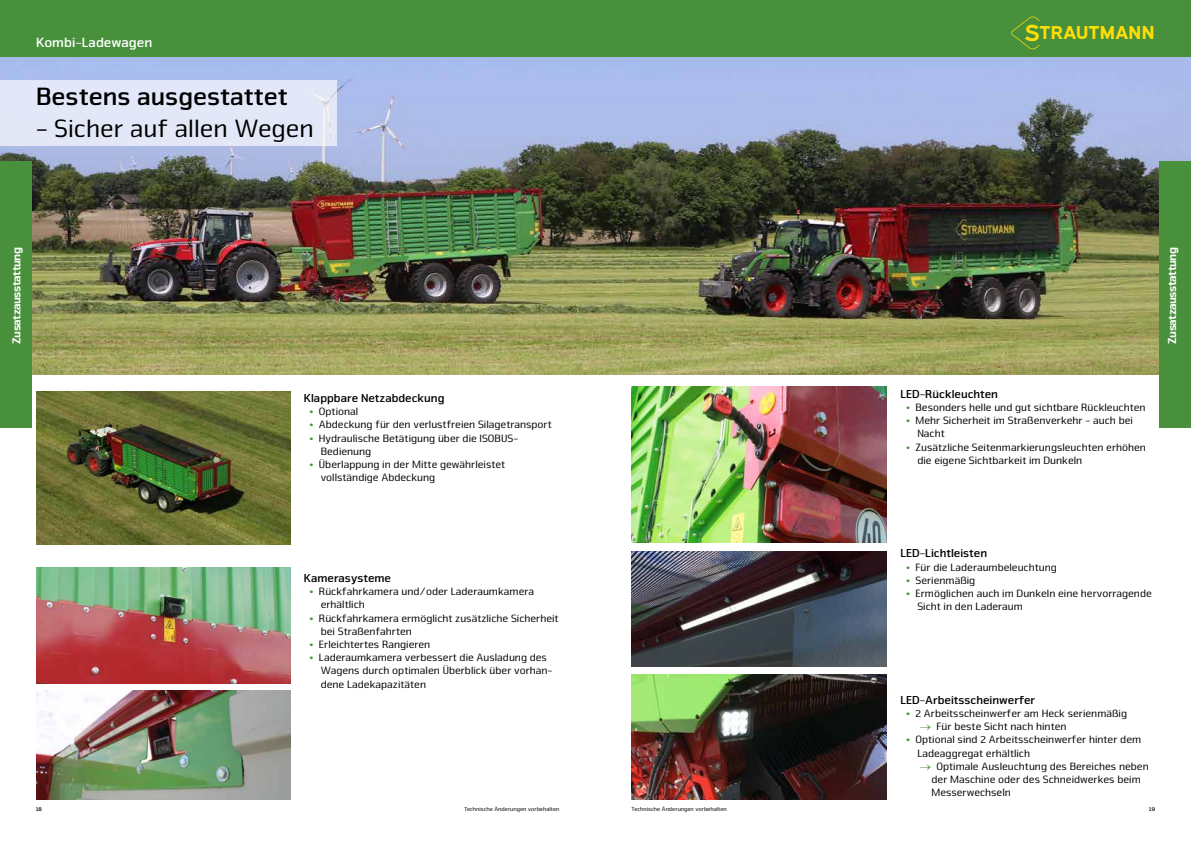
<style>
.page{position:relative;width:1191px;height:842px;background:#fff}
.page>*{position:absolute;margin:0;border:0;box-sizing:border-box;transform-origin:0 0}
.t1{font:26px "Nuri Pro";color:#000}
.t2{font:700 26px "Nuri Pro";color:#000}
.t3{font:700 18.7px "Expressway Rg";color:#ffdd06}
.t4{font:700 14px "Nuri Pro";color:#fff}
.t5{font:700 12px "Nuri Pro";color:#000}
.t6{font:900 12px "Nuri Pro";letter-spacing:-.05em;color:#fff}
.t7{font:11px/13.2px "Nuri Pro";color:#000}
.t8{font:6px "Nuri Pro";color:#000}
.t9{font:700 6px "Nuri Pro";color:#000}
.s1{font-size:23.4px}
.s2{font-weight:700;color:#48903c}
.s3{color:#48903c}
</style>
<div class="page">
<div style="left:0;top:0;width:1191px;height:57px;background:#48903c"></div>
<svg style="left:1011px;top:16px;width:28px;height:33px"></svg>
<img style="left:0;top:57px;width:1191px;height:317px">
<div style="left:0;top:80px;width:336px;height:66px;background:#e2e8f7"></div>
<img style="left:36px;top:391px;width:255px;height:153px">
<img style="left:36px;top:690px;width:255px;height:109px">
<img style="left:36px;top:567px;width:255px;height:116px">
<div style="left:0;top:162px;width:31px;height:266px;background:#48903c"></div>
<img style="left:631px;top:387px;width:255px;height:156px">
<img style="left:631px;top:551px;width:255px;height:115px">
<img style="left:631px;top:675px;width:255px;height:124px">
<div style="left:1159px;top:162px;width:32px;height:266px;background:#48903c"></div>
<p class="t4" style="left:36px;top:34px;width:118px">Kombi-Ladewagen</p>
<h1 class="t2" style="left:36px;top:81px;width:253px">Bestens ausgestattet</h1>
<h1 class="t1" style="left:36px;top:113px;width:279px">- Sicher auf allen Wegen</h1>
<h2 class="t3" style="left:1024px;top:18px;width:132px"><span class="s1">S</span>TRAUTMANN</h2>
<p class="t6" style="left:9px;top:344px;width:98px;rotate:-90deg">Zusatzausstattung</p>
<p class="t5" style="left:304px;top:391px;width:142px">Klappbare Netzabdeckung</p>
<p class="t7" style="left:309px;top:405px;width:50px"><span class="s2">•</span> Optional</p>
<p class="t7" style="left:309px;top:418px;width:244px"><span class="s2">•</span> Abdeckung für den verlustfreien Silagetransport</p>
<p class="t7" style="left:321px;top:431px;width:199px;text-indent:-11px"><span class="s2">•</span> Hydraulische Betätigung über die ISOBUS-<br>Bedienung</p>
<p class="t7" style="left:321px;top:458px;width:186px;text-indent:-11px"><span class="s2">•</span> Überlappung in der Mitte gewährleistet vollständige Abdeckung</p>
<p class="t5" style="left:900px;top:387px;width:99px">LED-Rückleuchten</p>
<p class="t7" style="left:906px;top:401px;width:241px"><span class="s2">•</span> Besonders helle und gut sichtbare Rückleuchten</p>
<p class="t7" style="left:917px;top:414px;width:217px;text-indent:-11px"><span class="s2">•</span> Mehr Sicherheit im Straßenverkehr - auch bei<br>Nacht</p>
<p class="t7" style="left:917px;top:440px;width:230px;text-indent:-11px"><span class="s2">•</span> Zusätzliche Seitenmarkierungsleuchten erhöhen die eigene Sichtbarkeit im Dunkeln</p>
<p class="t6" style="left:1165px;top:344px;width:98px;rotate:-90deg">Zusatzausstattung</p>
<p class="t5" style="left:304px;top:571px;width:89px">Kamerasysteme</p>
<p class="t7" style="left:321px;top:585px;width:215px;text-indent:-11px"><span class="s2">•</span> Rückfahrkamera und/oder Laderaumkamera erhältlich</p>
<p class="t7" style="left:321px;top:611px;width:239px;text-indent:-11px"><span class="s2">•</span> Rückfahrkamera ermöglicht zusätzliche Sicherheit bei Straßenfahrten</p>
<p class="t7" style="left:309px;top:638px;width:122px"><span class="s2">•</span> Erleichtertes Rangieren</p>
<p class="t7" style="left:321px;top:651px;width:233px;text-indent:-11px"><span class="s2">•</span> Laderaumkamera verbessert die Ausladung des<br>Wagens durch optimalen Überblick über vorhan&shy;dene Ladekapazitäten</p>
<p class="t5" style="left:900px;top:546px;width:88px">LED-Lichtleisten</p>
<p class="t7" style="left:906px;top:560px;width:152px"><span class="s2">•</span> Für die Laderaumbeleuchtung</p>
<p class="t7" style="left:906px;top:574px;width:71px"><span class="s2">•</span> Serienmäßig</p>
<p class="t7" style="left:917px;top:587px;width:236px;text-indent:-11px"><span class="s2">•</span> Ermöglichen auch im Dunkeln eine hervorragende<br>Sicht in den Laderaum</p>
<p class="t5" style="left:900px;top:693px;width:136px">LED-Arbeitsscheinwerfer</p>
<p class="t7" style="left:906px;top:707px;width:223px"><span class="s2">•</span> 2 Arbeitsscheinwerfer am Heck serienmäßig</p>
<p class="t7" style="left:920px;top:720px;width:148px"><span class="s3">→</span> Für beste Sicht nach hinten</p>
<p class="t7" style="left:917px;top:733px;width:225px;text-indent:-11px"><span class="s2">•</span> Optional sind 2 Arbeitsscheinwerfer hinter dem<br>Ladeaggregat erhältlich</p>
<p class="t7" style="left:931px;top:760px;width:219px;text-indent:-11px"><span class="s3">→</span> Optimale Ausleuchtung des Bereiches neben der Maschine oder des Schneidwerkes beim<br>Messerwechseln</p>
<p class="t9" style="left:36px;top:805px;width:7px">18</p>
<p class="t8" style="left:464px;top:805px;width:97px">Technische Änderungen vorbehalten</p>
<p class="t8" style="left:631px;top:805px;width:97px">Technische Änderungen vorbehalten</p>
<p class="t9" style="left:1149px;top:805px;width:7px">19</p>
</div>
